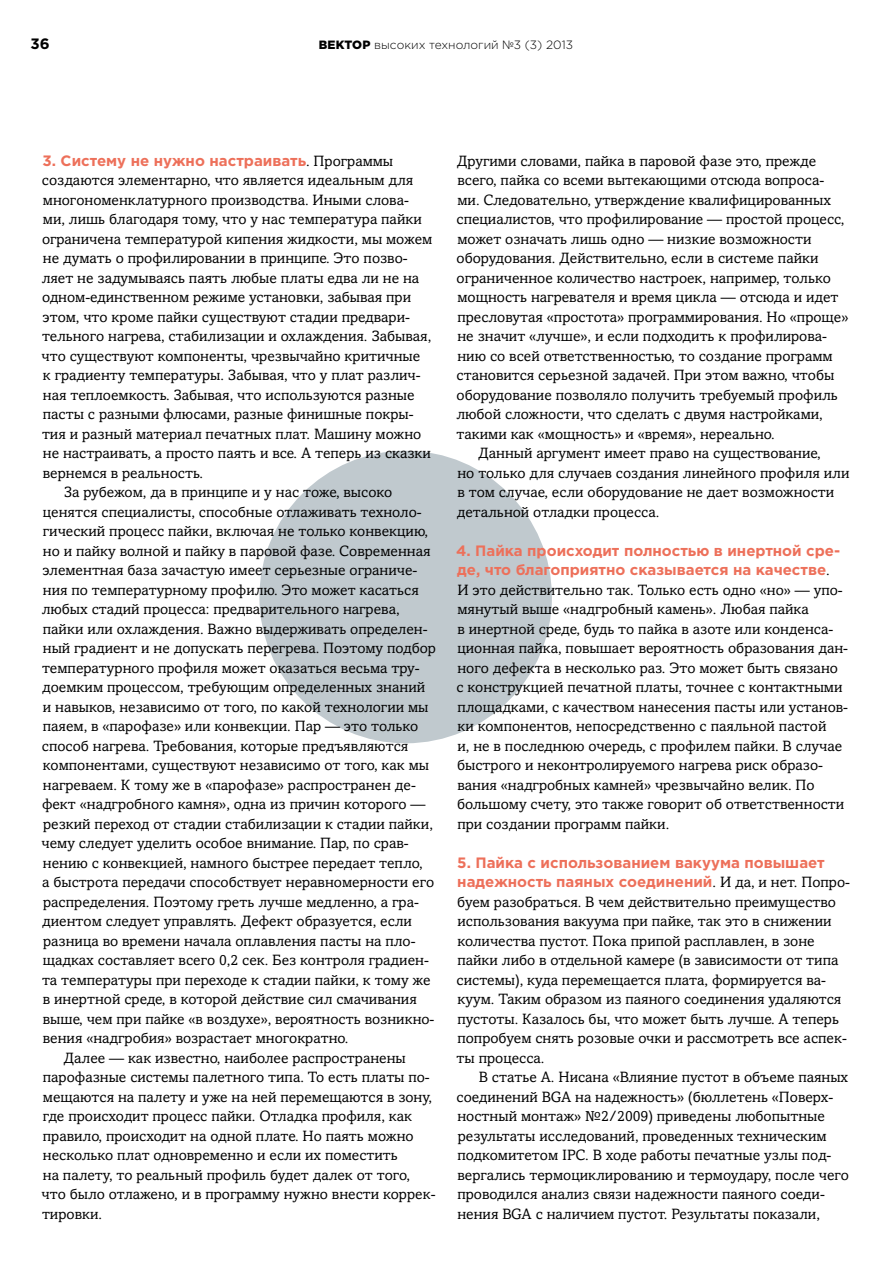
<style>
.page{position:relative;width:893px;height:1263px;background:#fff}
.page>*{position:absolute;margin:0;border:0;box-sizing:border-box;transform-origin:0 0}
.t1{font:15px/19.5px "Amasis MTW1 G";color:#000}
.t2{font:700 15px/19.5px "Gotham Pro";color:#ed705a}
.t3{font:700 15px "Gotham Pro";color:#000}
.t4{font:300 12px "Gotham Pro";color:#000}
.s1{font-weight:900}
.s2{font-family:"Amasis MTW1 G";font-weight:400;color:#000}
</style>
<div class="page">
<div style="left:268px;top:459px;width:276px;height:276px;background:#c0c9ce;border-radius:50%"></div>
<div style="left:259px;top:451px;width:293px;height:292px;border:16px solid #abb7be;border-radius:50%"></div>
<p class="t3" style="left:31px;top:35px;width:21px">36</p>
<p class="t4" style="left:319px;top:38px;width:256px"><span class="s1">ВЕКТОР</span> высоких технологий №3 (3) 2013</p>
<p class="t2" style="left:43px;top:150px;width:352px">3. Систему не нужно настраивать<span class="s2">. Программы</span></p>
<p class="t1" style="left:42px;top:171px;width:373px">создаются элементарно, что является идеальным для</p>
<p class="t1" style="left:43px;top:191px;width:368px">многономенклатурного производства. Иными слова-</p>
<p class="t1" style="left:43px;top:210px;width:380px">ми, лишь благодаря тому, что у нас температура пайки</p>
<p class="t1" style="left:42px;top:230px;width:392px">ограничена температурой кипения жидкости, мы можем</p>
<p class="t1" style="left:43px;top:249px;width:366px">не думать о профилировании в принципе. Это позво-</p>
<p class="t1" style="left:42px;top:269px;width:379px">ляет не задумываясь паять любые платы едва ли не на</p>
<p class="t1" style="left:42px;top:288px;width:371px">одном-единственном режиме установки, забывая при</p>
<p class="t1" style="left:43px;top:308px;width:369px">этом, что кроме пайки существуют стадии предвари-</p>
<p class="t1" style="left:42px;top:327px;width:391px">тельного нагрева, стабилизации и охлаждения. Забывая,</p>
<p class="t1" style="left:42px;top:347px;width:380px">что существуют компоненты, чрезвычайно критичные</p>
<p class="t1" style="left:43px;top:366px;width:379px">к градиенту температуры. Забывая, что у плат различ-</p>
<p class="t1" style="left:43px;top:386px;width:373px">ная теплоемкость. Забывая, что используются разные</p>
<p class="t1" style="left:43px;top:405px;width:372px">пасты с разными флюсами, разные финишные покры-</p>
<p class="t1" style="left:42px;top:425px;width:381px">тия и разный материал печатных плат. Машину можно</p>
<p class="t1" style="left:43px;top:444px;width:390px">не настраивать, а просто паять и все. А теперь из сказки</p>
<p class="t1" style="left:43px;top:464px;width:162px">вернемся в реальность.</p>
<p class="t1" style="left:64px;top:483px;width:330px">За рубежом, да в принципе и у нас тоже, высоко</p>
<p class="t1" style="left:43px;top:503px;width:380px">ценятся специалисты, способные отлаживать техноло-</p>
<p class="t1" style="left:43px;top:522px;width:387px">гический процесс пайки, включая не только конвекцию,</p>
<p class="t1" style="left:43px;top:542px;width:389px">но и пайку волной и пайку в паровой фазе. Современная</p>
<p class="t1" style="left:43px;top:561px;width:376px">элементная база зачастую имеет серьезные ограниче-</p>
<p class="t1" style="left:43px;top:581px;width:377px">ния по температурному профилю. Это может касаться</p>
<p class="t1" style="left:42px;top:600px;width:359px">любых стадий процесса: предварительного нагрева,</p>
<p class="t1" style="left:43px;top:620px;width:386px">пайки или охлаждения. Важно выдерживать определен-</p>
<p class="t1" style="left:43px;top:639px;width:395px">ный градиент и не допускать перегрева. Поэтому подбор</p>
<p class="t1" style="left:42px;top:659px;width:379px">температурного профиля может оказаться весьма тру-</p>
<p class="t1" style="left:42px;top:678px;width:384px">доемким процессом, требующим определенных знаний</p>
<p class="t1" style="left:43px;top:698px;width:387px">и навыков, независимо от того, по какой технологии мы</p>
<p class="t1" style="left:43px;top:717px;width:377px">паяем, в «парофазе» или конвекции. Пар — это только</p>
<p class="t1" style="left:42px;top:737px;width:368px">способ нагрева. Требования, которые предъявляются</p>
<p class="t1" style="left:43px;top:756px;width:388px">компонентами, существуют независимо от того, как мы</p>
<p class="t1" style="left:43px;top:776px;width:375px">нагреваем. К тому же в «парофазе» распространен де-</p>
<p class="t1" style="left:42px;top:795px;width:385px">фект «надгробного камня», одна из причин которого —</p>
<p class="t1" style="left:43px;top:815px;width:391px">резкий переход от стадии стабилизации к стадии пайки,</p>
<p class="t1" style="left:42px;top:834px;width:369px">чему следует уделить особое внимание. Пар, по срав-</p>
<p class="t1" style="left:43px;top:854px;width:381px">нению с конвекцией, намного быстрее передает тепло,</p>
<p class="t1" style="left:42px;top:873px;width:393px">а быстрота передачи способствует неравномерности его</p>
<p class="t1" style="left:43px;top:893px;width:377px">распределения. Поэтому греть лучше медленно, а гра-</p>
<p class="t1" style="left:42px;top:912px;width:371px">диентом следует управлять. Дефект образуется, если</p>
<p class="t1" style="left:43px;top:932px;width:374px">разница во времени начала оплавления пасты на пло-</p>
<p class="t1" style="left:43px;top:951px;width:387px">щадках составляет всего 0,2 сек. Без контроля градиен-</p>
<p class="t1" style="left:42px;top:971px;width:390px">та температуры при переходе к стадии пайки, к тому же</p>
<p class="t1" style="left:43px;top:990px;width:375px">в инертной среде, в которой действие сил смачивания</p>
<p class="t1" style="left:43px;top:1010px;width:393px">выше, чем при пайке «в воздухе», вероятность возникно-</p>
<p class="t1" style="left:43px;top:1029px;width:307px">вения «надгробия» возрастает многократно.</p>
<p class="t1" style="left:64px;top:1049px;width:344px">Далее — как известно, наиболее распространены</p>
<p class="t1" style="left:43px;top:1068px;width:388px">парофазные системы палетного типа. То есть платы по-</p>
<p class="t1" style="left:43px;top:1088px;width:391px">мещаются на палету и уже на ней перемещаются в зону,</p>
<p class="t1" style="left:43px;top:1107px;width:371px">где происходит процесс пайки. Отладка профиля, как</p>
<p class="t1" style="left:43px;top:1127px;width:372px">правило, происходит на одной плате. Но паять можно</p>
<p class="t1" style="left:43px;top:1146px;width:357px">несколько плат одновременно и если их поместить</p>
<p class="t1" style="left:43px;top:1166px;width:369px">на палету, то реальный профиль будет далек от того,</p>
<p class="t1" style="left:42px;top:1185px;width:395px">что было отлажено, и в программу нужно внести коррек-</p>
<p class="t1" style="left:42px;top:1205px;width:62px">тировки.</p>
<p class="t1" style="left:457px;top:152px;width:361px">Другими словами, пайка в паровой фазе это, прежде</p>
<p class="t1" style="left:457px;top:171px;width:368px">всего, пайка со всеми вытекающими отсюда вопроса-</p>
<p class="t1" style="left:457px;top:191px;width:375px">ми. Следовательно, утверждение квалифицированных</p>
<p class="t1" style="left:456px;top:210px;width:390px">специалистов, что профилирование — простой процесс,</p>
<p class="t1" style="left:457px;top:230px;width:356px">может означать лишь одно — низкие возможности</p>
<p class="t1" style="left:457px;top:249px;width:363px">оборудования. Действительно, если в системе пайки</p>
<p class="t1" style="left:457px;top:269px;width:376px">ограниченное количество настроек, например, только</p>
<p class="t1" style="left:457px;top:288px;width:383px">мощность нагревателя и время цикла — отсюда и идет</p>
<p class="t1" style="left:457px;top:308px;width:392px">пресловутая «простота» программирования. Но «проще»</p>
<p class="t1" style="left:457px;top:327px;width:371px">не значит «лучше», и если подходить к профилирова-</p>
<p class="t1" style="left:457px;top:347px;width:377px">нию со всей ответственностью, то создание программ</p>
<p class="t1" style="left:456px;top:366px;width:379px">становится серьезной задачей. При этом важно, чтобы</p>
<p class="t1" style="left:457px;top:386px;width:383px">оборудование позволяло получить требуемый профиль</p>
<p class="t1" style="left:456px;top:405px;width:368px">любой сложности, что сделать с двумя настройками,</p>
<p class="t1" style="left:457px;top:425px;width:320px">такими как «мощность» и «время», нереально.</p>
<p class="t1" style="left:478px;top:444px;width:344px">Данный аргумент имеет право на существование,</p>
<p class="t1" style="left:457px;top:464px;width:394px">но только для случаев создания линейного профиля или</p>
<p class="t1" style="left:457px;top:483px;width:378px">в том случае, если оборудование не дает возможности</p>
<p class="t1" style="left:457px;top:503px;width:204px">детальной отладки процесса.</p>
<p class="t2" style="left:456px;top:540px;width:386px">4. Пайка происходит полностью в инертной сре&shy;де, что благоприятно сказывается на качестве<span class="s2">.</span></p>
<p class="t1" style="left:456px;top:581px;width:393px">И это действительно так. Только есть одно «но» — упо&shy;мянутый выше «надгробный камень». Любая пайка<br>в инертной среде, будь то пайка в азоте или конденса&shy;ционная пайка, повышает вероятность образования дан&shy;ного дефекта в несколько раз. Это может быть связано<br>с конструкцией печатной платы, точнее с контактными площадками, с качеством нанесения пасты или установ&shy;ки компонентов, непосредственно с паяльной пастой<br>и, не в последнюю очередь, с профилем пайки. В случае быстрого и неконтролируемого нагрева риск образо&shy;вания «надгробных камней» чрезвычайно велик. По большому счету, это также говорит об ответственности при создании программ пайки.</p>
<p class="t2" style="left:457px;top:852px;width:394px">5. Пайка с использованием вакуума повышает надежность паяных соединений<span class="s2">. И да, и нет. Попро-</span></p>
<p class="t1" style="left:456px;top:893px;width:392px">буем разобраться. В чем действительно преимущество использования вакуума при пайке, так это в снижении количества пустот. Пока припой расплавлен, в зоне пайки либо в отдельной камере (в зависимости от типа системы), куда перемещается плата, формируется ва&shy;куум. Таким образом из паяного соединения удаляются пустоты. Казалось бы, что может быть лучше. А теперь попробуем снять розовые очки и рассмотреть все аспек&shy;ты процесса.</p>
<p class="t1" style="left:456px;top:1068px;width:394px;text-indent:22px">В статье А. Нисана «Влияние пустот в объеме паяных соединений BGA на надежность» (бюллетень «Поверх&shy;ностный монтаж» №2/2009) приведены любопытные результаты исследований, проведенных техническим подкомитетом IPC. В ходе работы печатные узлы под&shy;вергались термоциклированию и термоудару, после чего проводился анализ связи надежности паяного соеди&shy;нения BGA с наличием пустот. Результаты показали,</p>
</div>
